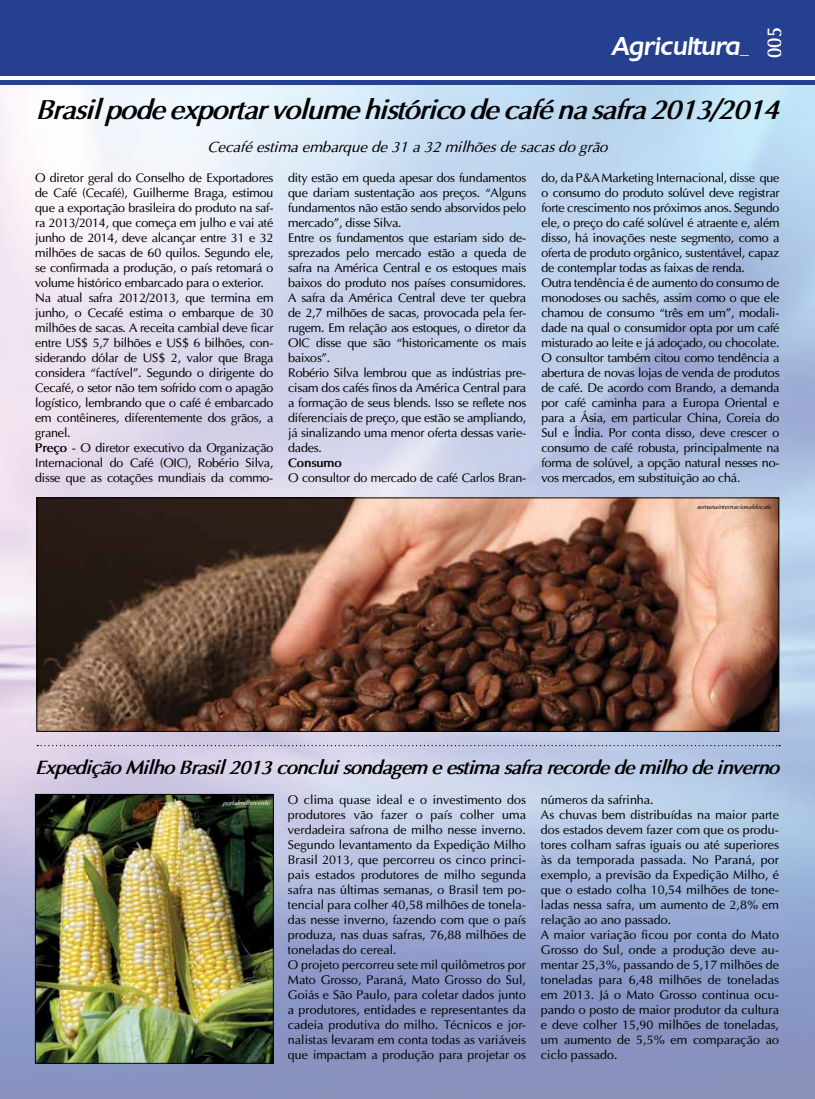
<style>
.page{position:relative;width:815px;height:1099px;background:#fff}
.page>*{position:absolute;margin:0;border:0;box-sizing:border-box;transform-origin:0 0}
.t1{font:italic 700 27.5px "Optima";color:#000}
.t2{font:italic 500 25px "Chantilly";letter-spacing:-.02em;color:#fff}
.t3{font:700 20px "Optima";color:#fff;scale:.87 1}
.t4{font:italic 700 19.38px "Optima";color:#000}
.t5{font:italic 15px "Optima";color:#000}
.t6{font:12.5px/15px "Optima";letter-spacing:-.02em;color:#000}
.t7{font:12.5px/15px "Optima";color:#000}
.t8{font:700 12.5px "Optima";letter-spacing:-.02em;color:#000}
.t9{font:italic 6.25px "Optima";color:#000}
.t10{font:italic 6.25px "Optima";color:#fff}
.s1{font-weight:700}
</style>
<div class="page">
<div style="left:0;top:0;width:815px;height:85px;background:#25408f"></div>
<hr style="left:0;top:76px;width:815px;height:4px;background:#fff">
<img style="left:0;top:85px;width:815px;height:1013px">
<img style="left:37px;top:796px;width:234px;height:265px">
<div style="left:35px;top:794px;width:238px;height:269px;border:1px solid #000"></div>
<svg style="left:37px;top:745px;width:743px;height:1px"></svg>
<img style="left:39px;top:499px;width:738px;height:230px">
<div style="left:37px;top:497px;width:742px;height:234px;border:1px solid #000"></div>
<h2 class="t2" style="left:611px;top:30px;width:141px">Agricultura_</h2>
<h3 class="t3" style="left:762px;top:58px;width:38px;rotate:-90deg">005</h3>
<h1 class="t1" style="left:35px;top:93px;width:754px">Brasilpodeexportarvolumehistóricodecafénasafra2013/2014</h1>
<p class="t5" style="left:207px;top:137px;width:407px">Cecaféestimaembarquede31a32milhõesdesacasdogrão</p>
<p class="t6" style="left:541px;top:170px;width:240px">do, da P&amp;A Marketing Internacional, disse que o consumo do produto solúvel deve registrar forte crescimento nos próximos anos. Segundo ele, o preço do café solúvel é atraente e, além disso, há inovações neste segmento, como a oferta de produto orgânico, sustentável, capaz de contemplar todas as faixas de renda.<br>Outra tendência é de aumento do consumo de monodoses ou sachês, assim como o que ele chamou de consumo “três em um”, modali&shy;dade na qual o consumidor opta por um café misturado ao leite e já adoçado, ou chocolate.<br>O consultor também citou como tendência a abertura de novas lojas de venda de produtos de café. De acordo com Brando, a demanda por café caminha para a Europa Oriental e para a Ásia, em particular China, Coreia do Sul e Índia. Por conta disso, deve crescer o consumo de café robusta, principalmente na forma de solúvel, a opção natural nesses no&shy;vos mercados, em substituição ao chá.</p>
<p class="t6" style="left:35px;top:170px;width:240px">O diretor geral do Conselho de Exportadores de Café (Cecafé), Guilherme Braga, estimou que a exportação brasileira do produto na saf&shy;ra 2013/2014, que começa em julho e vai até junho de 2014, deve alcançar entre 31 e 32 milhões de sacas de 60 quilos. Segundo ele, se confirmada a produção, o país retomará o volume histórico embarcado para o exterior.<br>Na atual safra 2012/2013, que termina em junho, o Cecafé estima o embarque de 30 milhões de sacas. A receita cambial deve ficar entre US$ 5,7 bilhões e US$ 6 bilhões, con&shy;siderando dólar de US$ 2, valor que Braga considera “factível”. Segundo o dirigente do Cecafé, o setor não tem sofrido com o apagão logístico, lembrando que o café é embarcado em contêineres, diferentemente dos grãos, a granel.<br><span class="s1">Preço</span> - O diretor executivo da Organização Internacional do Café (OIC), Robério Silva, disse que as cotações mundiais da commo-</p>
<p class="t6" style="left:288px;top:170px;width:240px">dity estão em queda apesar dos fundamentos que dariam sustentação aos preços. “Alguns fundamentos não estão sendo absorvidos pelo mercado”, disse Silva.<br>Entre os fundamentos que estariam sido de&shy;sprezados pelo mercado estão a queda de safra na América Central e os estoques mais baixos do produto nos países consumidores.<br>A safra da América Central deve ter quebra de 2,7 milhões de sacas, provocada pela fer&shy;rugem. Em relação aos estoques, o diretor da OIC disse que são “historicamente os mais baixos”.<br>Robério Silva lembrou que as indústrias pre&shy;cisam dos cafés finos da América Central para a formação de seus blends. Isso se reflete nos diferenciais de preço, que estão se ampliando, já sinalizando uma menor oferta dessas varie&shy;dades.</p>
<p class="t8" style="left:288px;top:455px;width:55px">Consumo</p>
<p class="t6" style="left:288px;top:470px;width:240px">O consultor do mercado de café Carlos Bran-</p>
<p class="t9" style="left:697px;top:503px;width:79px">semanainternacionaldocafe</p>
<h3 class="t4" style="left:35px;top:755px;width:752px">ExpediçãoMilhoBrasil2013concluisondagem eestimasafrarecordedemilhodeinverno</h3>
<p class="t7" style="left:541px;top:792px;width:240px">números da safrinha.<br>As chuvas bem distribuídas na maior parte dos estados devem fazer com que os produ&shy;tores colham safras iguais ou até superiores às da temporada passada. No Paraná, por exemplo, a previsão da Expedição Milho, é que o estado colha 10,54 milhões de tone&shy;ladas nessa safra, um aumento de 2,8% em relação ao ano passado.<br>A maior variação ficou por conta do Mato Grosso do Sul, onde a produção deve au&shy;mentar 25,3%, passando de 5,17 milhões de toneladas para 6,48 milhões de toneladas em 2013. Já o Mato Grosso continua ocu&shy;pando o posto de maior produtor da cultura e deve colher 15,90 milhões de toneladas, um aumento de 5,5% em comparação ao ciclo passado.</p>
<p class="t7" style="left:288px;top:792px;width:240px">O clima quase ideal e o investimento dos produtores vão fazer o país colher uma verdadeira safrona de milho nesse inverno.<br>Segundo levantamento da Expedição Milho Brasil 2013, que percorreu os cinco princi&shy;pais estados produtores de milho segunda safra nas últimas semanas, o Brasil tem po&shy;tencial para colher 40,58 milhões de tonela&shy;das nesse inverno, fazendo com que o país produza, nas duas safras, 76,88 milhões de toneladas do cereal.<br>O projeto percorreu sete mil quilômetros por Mato Grosso, Paraná, Mato Grosso do Sul, Goiás e São Paulo, para coletar dados junto a produtores, entidades e representantes da cadeia produtiva do milho. Técnicos e jor&shy;nalistas levaram em conta todas as variáveis que impactam a produção para projetar os</p>
<p class="t10" style="left:223px;top:799px;width:51px">portalmilhoverde</p>
</div>
